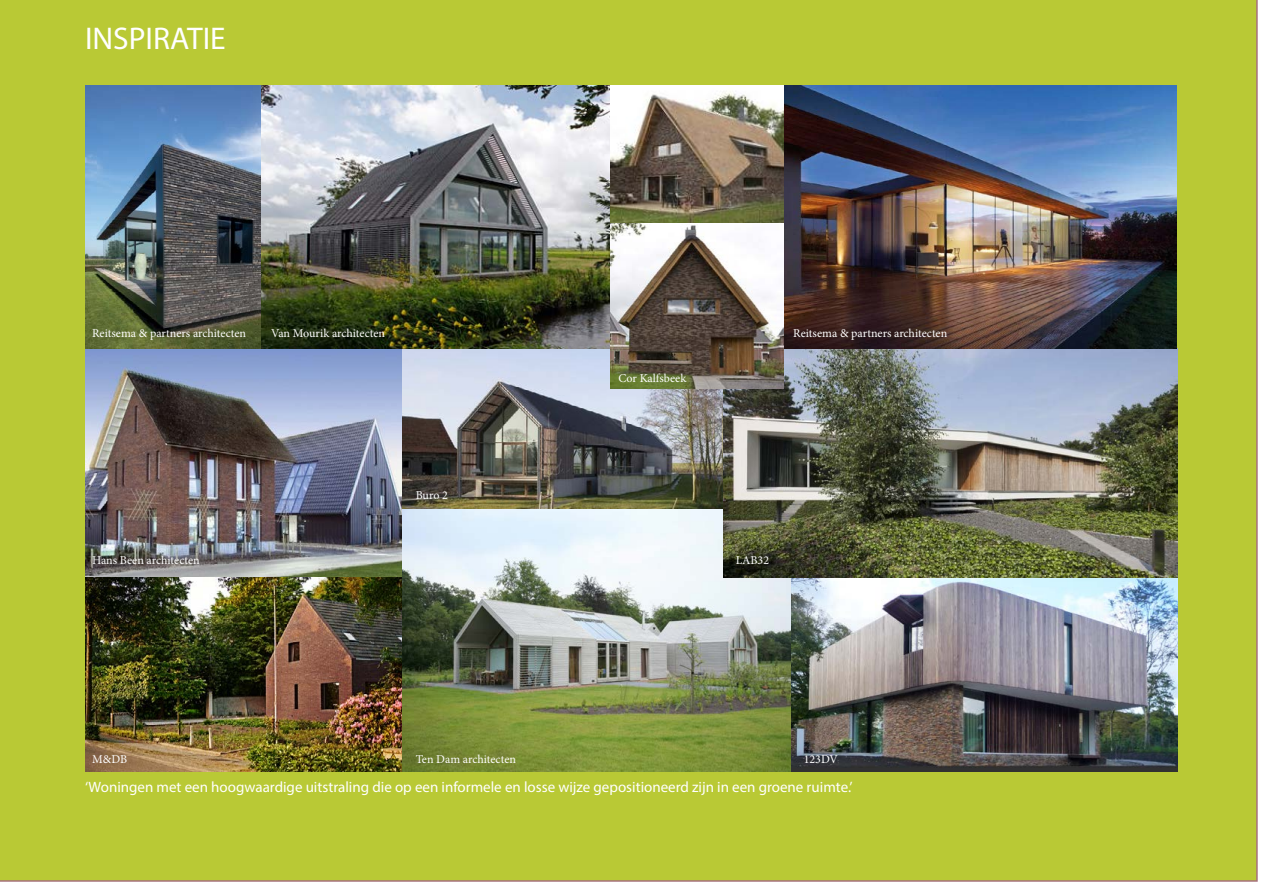
<style>
.page{position:relative;width:1263px;height:893px;background:#fff}
.page>*{position:absolute;margin:0;border:0;box-sizing:border-box;transform-origin:0 0}
.t1{font:31.5px "Myriad Pro";color:#fff}
.t2{font:15px "Myriad Pro";color:#fff}
.t3{font:12px "Minion Pro";color:#fff}
</style>
<div class="page">
<div style="left:0;top:0;width:1258px;height:882px;background:#b9c935"></div>
<img style="left:85px;top:348px;width:317px;height:230px">
<img style="left:402px;top:349px;width:321px;height:160px">
<img style="left:85px;top:578px;width:317px;height:194px">
<img style="left:402px;top:509px;width:389px;height:263px">
<img style="left:259px;top:85px;width:351px;height:264px">
<img style="left:791px;top:577px;width:386px;height:195px">
<img style="left:723px;top:349px;width:454px;height:228px">
<img style="left:85px;top:85px;width:176px;height:263px">
<img style="left:783px;top:85px;width:393px;height:264px">
<img style="left:610px;top:222px;width:173px;height:167px">
<img style="left:610px;top:85px;width:173px;height:137px">
<h1 class="t1" style="left:85px;top:19px;width:142px">INSPIRATIE</h1>
<p class="t3" style="left:92px;top:325px;width:155px">Reitsema &amp; partners architecten</p>
<p class="t3" style="left:793px;top:325px;width:155px">Reitsema &amp; partners architecten</p>
<p class="t3" style="left:618px;top:370px;width:69px">Cor Kalfsbeek</p>
<p class="t3" style="left:271px;top:325px;width:116px">Van Mourik architecten</p>
<p class="t3" style="left:92px;top:552px;width:109px">Hans Been architecten</p>
<p class="t3" style="left:92px;top:751px;width:36px">M&amp;DB</p>
<p class="t3" style="left:416px;top:487px;width:34px">Buro 2</p>
<p class="t3" style="left:736px;top:552px;width:35px">LAB32</p>
<p class="t3" style="left:416px;top:751px;width:102px">Ten Dam architecten</p>
<p class="t3" style="left:804px;top:751px;width:36px">123DV</p>
<p class="t2" style="left:85px;top:778px;width:769px">‘Woningen met een hoogwaardige uitstraling die op een informele en losse wijze gepositioneerd zijn in een groene ruimte.’</p>
</div>
